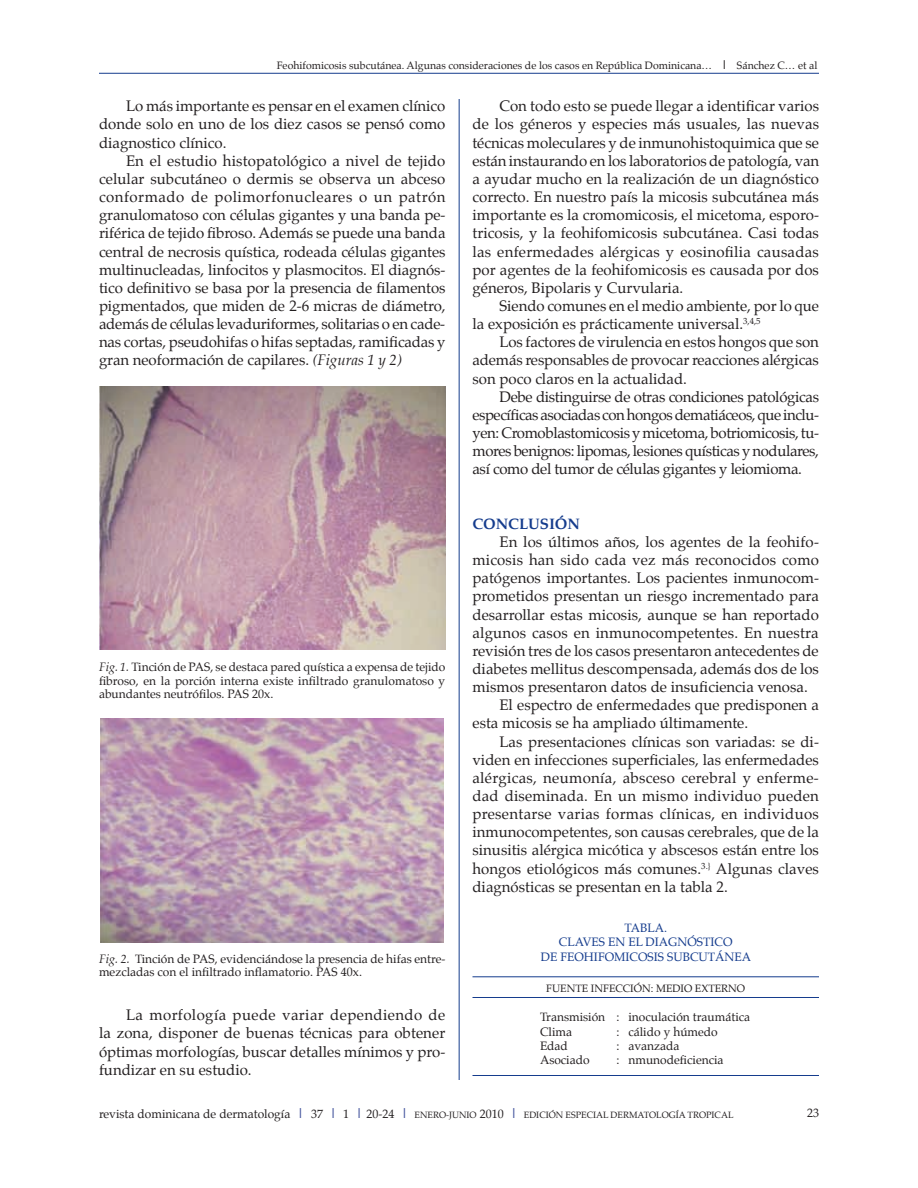
<style>
.page{position:relative;width:918px;height:1188px;background:#fff}
.page>*{position:absolute;margin:0;border:0;box-sizing:border-box;transform-origin:0 0}
.t1{font:15px/18.1px "Palatino";color:#231f20;text-align:justify}
.t2{font:15px "Palatino";letter-spacing:.02em;color:#231f20}
.t3{font:700 15px "Palatino";color:#153c8d}
.t4{font:12px/13.5px "Palatino";color:#231f20}
.t5{font:12px "Palatino";color:#153c8d}
.t6{font:10.5px "Palatino";color:#231f20}
.t7{font:9px "Palatino";color:#231f20}
.s1{font-weight:700;font-size:12px}
.s2{font-style:italic}
.s3{font-weight:700;font-size:13.5px;color:#45569e}
.s4{font-size:9px}
.s5{font-size:12px}
</style>
<div class="page">
<img style="left:99px;top:386px;width:347px;height:264px">
<img style="left:101px;top:719px;width:343px;height:224px">
<hr style="left:472px;top:977px;width:347px;height:1px;background:#153c8d">
<hr style="left:472px;top:997px;width:347px;height:1px;background:#153c8d">
<hr style="left:472px;top:1075px;width:347px;height:1px;background:#153c8d">
<hr style="left:459px;top:99px;width:1px;height:981px;background:#153c8d">
<hr style="left:99px;top:73px;width:720px;height:1px;background:#153c8d">
<p class="t6" style="left:277px;top:57px;width:542px">Feohifomicosis subcutánea. Algunas consideraciones de los casos en República Dominicana… <span class="s1">|</span> Sánchez C… et al</p>
<p class="t1" style="left:99px;top:97px;width:348px;text-indent:27px">Lo más importante es pensar en el examen clínico donde solo en uno de los diez casos se pensó como diagnostico clínico.</p>
<p class="t1" style="left:99px;top:152px;width:348px;text-indent:27px">En el estudio histopatológico a nivel de tejido celular subcutáneo o dermis se observa un abceso conformado de polimorfonucleares o un patrón granulomatoso con células gigantes y una banda pe&shy;riférica de tejido fibroso. Además se puede una banda central de necrosis quística, rodeada células gigantes multinucleadas, linfocitos y plasmocitos. El diagnós&shy;tico definitivo se basa por la presencia de filamentos pigmentados, que miden de 2-6 micras de diámetro, además de células levaduriformes, solitarias o en cade&shy;nas cortas, pseudohifas o hifas septadas, ramificadas y gran neoformación de capilares. <span class="s2">(Figuras 1 y 2)</span></p>
<p class="t4" style="left:99px;top:660px;width:348px;text-align:justify"><span class="s2">Fig. 1.</span> Tinción de PAS, se destaca pared quística a expensa de tejido fibroso, en la porción interna existe infiltrado granulomatoso y abundantes neutrófilos. PAS 20x.</p>
<p class="t4" style="left:99px;top:952px;width:348px"><span class="s2">Fig. 2.</span> Tinción de PAS, evidenciándose la presencia de hifas entre&shy;mezcladas con el infiltrado inflamatorio. PAS 40x.</p>
<p class="t1" style="left:99px;top:1006px;width:348px;text-indent:27px">La morfología puede variar dependiendo de la zona, disponer de buenas técnicas para obtener óptimas morfologías, buscar detalles mínimos y pro&shy;fundizar en su estudio.</p>
<p class="t1" style="left:473px;top:97px;width:348px;text-indent:27px">Con todo esto se puede llegar a identificar varios de los géneros y especies más usuales, las nuevas técnicas moleculares y de inmunohistoquimica que se están instaurando en los laboratorios de patología, van a ayudar mucho en la realización de un diagnóstico correcto. En nuestro país la micosis subcutánea más importante es la cromomicosis, el micetoma, esporo&shy;tricosis, y la feohifomicosis subcutánea. Casi todas las enfermedades alérgicas y eosinofilia causadas por agentes de la feohifomicosis es causada por dos géneros, Bipolaris y Curvularia.</p>
<p class="t1" style="left:473px;top:297px;width:348px;text-indent:27px">Siendo comunes en el medio ambiente, por lo que la exposición es prácticamente universal.<sup>3,4,5</sup></p>
<p class="t1" style="left:472px;top:333px;width:348px;text-indent:27px">Los factores de virulencia en estos hongos que son además responsables de provocar reacciones alérgicas son poco claros en la actualidad.</p>
<p class="t1" style="left:472px;top:387px;width:348px;text-indent:27px">Debe distinguirse de otras condiciones patológicas específicas asociadas con hongos dematiáceos, que inclu&shy;yen: Cromoblastomicosis y micetoma, botriomicosis, tu&shy;mores benignos: lipomas, lesiones quísticas y nodulares, así como del tumor de células gigantes y leiomioma.</p>
<p class="t3" style="left:472px;top:511px;width:12px">CONCL</p>
<p class="t3" style="left:528px;top:511px;width:23px">USIÓN</p>
<p class="t1" style="left:500px;top:533px;width:321px">En los últimos años, los agentes de la feohifo-</p>
<p class="t1" style="left:472px;top:551px;width:348px">micosis han sido cada vez más reconocidos como</p>
<p class="t1" style="left:472px;top:569px;width:348px">patógenos importantes. Los pacientes inmunocom-</p>
<p class="t1" style="left:472px;top:587px;width:348px">prometidos presentan un riesgo incrementado para</p>
<p class="t1" style="left:472px;top:605px;width:348px">desarrollar estas micosis, aunque se han reportado</p>
<p class="t1" style="left:472px;top:623px;width:348px">algunos casos en inmunocompetentes. En nuestra</p>
<p class="t1" style="left:472px;top:642px;width:348px">revisión tres de los casos presentaron antecedentes de</p>
<p class="t1" style="left:472px;top:660px;width:348px">diabetes mellitus descompensada, además dos de los</p>
<p class="t1" style="left:472px;top:678px;width:337px">mismos presentaron datos de insuficiencia venosa.</p>
<p class="t1" style="left:500px;top:696px;width:321px">El espectro de enfermedades que predisponen a</p>
<p class="t1" style="left:472px;top:714px;width:277px">esta micosis se ha ampliado últimamente.</p>
<p class="t1" style="left:500px;top:732px;width:321px">Las presentaciones clínicas son variadas: se di-</p>
<p class="t1" style="left:472px;top:750px;width:348px">viden en infecciones superficiales, las enfermedades</p>
<p class="t2" style="left:472px;top:765px;width:348px">alérgicas, neumonía, absceso cerebral y enferme-</p>
<p class="t1" style="left:472px;top:787px;width:348px">dad diseminada. En un mismo individuo pueden</p>
<p class="t2" style="left:472px;top:802px;width:348px">presentarse varias formas clínicas, en individuos</p>
<p class="t1" style="left:472px;top:823px;width:348px">inmunocompetentes, son causas cerebrales, que de la</p>
<p class="t1" style="left:472px;top:841px;width:348px">sinusitis alérgica micótica y abscesos están entre los</p>
<p class="t1" style="left:472px;top:859px;width:348px">hongos etiológicos más comunes.<sup>3.}</sup> Algunas claves</p>
<p class="t1" style="left:472px;top:878px;width:257px">diagnósticas se presentan en la tabla 2.</p>
<p class="t5" style="left:624px;top:918px;width:44px">TAbla .</p>
<p class="t5" style="left:559px;top:932px;width:17px">Claves</p>
<p class="t5" style="left:608px;top:932px;width:46px">eneldia</p>
<p class="t5" style="left:668px;top:932px;width:36px">gnóstic</p>
<p class="t5" style="left:723px;top:932px;width:11px">o</p>
<p class="t5" style="left:541px;top:947px;width:159px">de feohifomicosis subcut</p>
<p class="t5" style="left:715px;top:947px;width:20px">ánea</p>
<p class="t6" style="left:546px;top:980px;width:14px">Fuente</p>
<p class="t6" style="left:591px;top:980px;width:8px">infecci</p>
<p class="t6" style="left:634px;top:980px;width:83px">ón : medio extern</p>
<p class="t6" style="left:737px;top:980px;width:10px">o</p>
<p class="t4" style="left:540px;top:1010px;width:212px;line-height:14.4px">Transmisión : inoculación traumática<br>Clima</p>
<p class="t4" style="left:616px;top:1025px;width:103px">: cálido y húmedo</p>
<p class="t4" style="left:540px;top:1039px;width:29px">Edad</p>
<p class="t4" style="left:616px;top:1039px;width:65px">: avanzada</p>
<p class="t4" style="left:540px;top:1054px;width:51px">Asociado</p>
<p class="t4" style="left:616px;top:1054px;width:109px">: nmunodeficiencia</p>
<p class="t4" style="left:99px;top:1107px;width:323px">revista dominicana de dermatología <span class="s3">|</span> 37 <span class="s3">|</span> 1 <span class="s3">|</span> 20-24 <span class="s3">|</span> <span class="s4">ener</span></p>
<p class="t7" style="left:439px;top:1108px;width:17px">o-juni</p>
<p class="t7" style="left:470px;top:1108px;width:61px">o <span class="s5">2010</span> <span class="s3">|</span> edici</p>
<p class="t7" style="left:549px;top:1108px;width:24px">ón especial</p>
<p class="t7" style="left:611px;top:1108px;width:8px">der</p>
<p class="t7" style="left:629px;top:1108px;width:84px">matología tropical</p>
<p class="t4" style="left:807px;top:1106px;width:13px">23</p>
</div>
